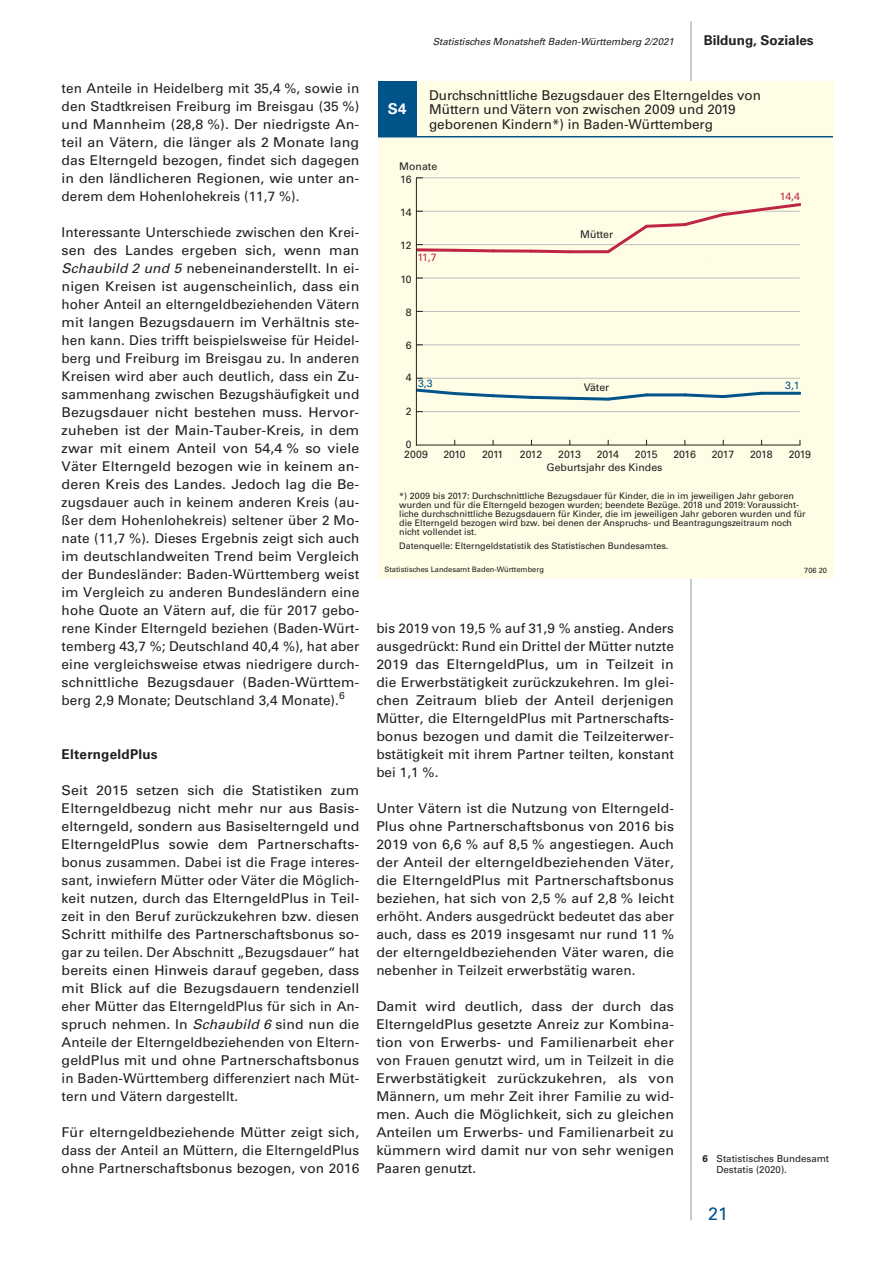
<style>
.page{position:relative;width:893px;height:1263px;background:#fff}
.page>*{position:absolute;margin:0;border:0;box-sizing:border-box;transform-origin:0 0}
.t1{font:18px "Univers";color:#01548a}
.t2{font:700 15px "Univers";color:#fff}
.t3{font:13.5px/18px "Univers";letter-spacing:.005em;color:#231f20;text-align:justify}
.t4{font:13.5px/18px "Univers";letter-spacing:.005em;color:#231f20;text-align:justify;scale:1.05 1}
.t5{font:700 13.5px "Univers";letter-spacing:.005em;color:#231f20}
.t6{font:10.5px "Univers";color:#231f20}
.t7{font:10.5px "Univers";color:#bf2645}
.t8{font:10.5px "Univers";color:#01548a}
.t9{font:italic 9.75px "Univers";color:#231f20}
.t10{font:9.75px/11.7px "Univers";color:#231f20}
.t11{font:9px/9px "Univers";color:#231f20}
.t12{font:7.5px "Univers";color:#231f20}
.s1{font-style:italic}
.s2{font-weight:700}
</style>
<div class="page">
<hr style="left:691px;top:21px;width:1px;height:1199px;background:#939598">
<div style="left:378px;top:81px;width:455px;height:498px;background:#fffde5"></div>
<div style="left:378px;top:81px;width:38px;height:56px;background:#01548a"></div>
<hr style="left:416px;top:411px;width:384px;height:1px;background:#bcbdc0">
<hr style="left:416px;top:378px;width:384px;height:1px;background:#bcbdc0">
<hr style="left:416px;top:345px;width:384px;height:1px;background:#bcbdc0">
<hr style="left:416px;top:311px;width:384px;height:1px;background:#bcbdc0">
<hr style="left:416px;top:278px;width:384px;height:1px;background:#bcbdc0">
<hr style="left:416px;top:244px;width:384px;height:1px;background:#bcbdc0">
<hr style="left:416px;top:211px;width:384px;height:1px;background:#bcbdc0">
<hr style="left:416px;top:178px;width:384px;height:1px;background:#bcbdc0">
<svg style="left:575px;top:253px;width:27px;height:1px"></svg>
<svg style="left:417px;top:248px;width:33px;height:4px"></svg>
<svg style="left:450px;top:248px;width:43px;height:5px"></svg>
<svg style="left:493px;top:249px;width:34px;height:4px"></svg>
<svg style="left:527px;top:249px;width:48px;height:5px"></svg>
<hr style="left:570px;top:250px;width:38px;height:3px;background:#bf2645">
<svg style="left:602px;top:203px;width:198px;height:51px"></svg>
<hr style="left:646px;top:393px;width:39px;height:4px;background:#8fb2bd">
<svg style="left:767px;top:391px;width:33px;height:1px"></svg>
<svg style="left:417px;top:388px;width:230px;height:13px"></svg>
<hr style="left:646px;top:393px;width:39px;height:3px;background:#01548a">
<svg style="left:680px;top:391px;width:87px;height:8px"></svg>
<hr style="left:762px;top:392px;width:38px;height:3px;background:#01548a">
<hr style="left:378px;top:136px;width:455px;height:1px;background:#01548a">
<hr style="left:416px;top:445px;width:384px;height:1px;background:#231f20">
<hr style="left:416px;top:178px;width:1px;height:267px;background:#231f20">
<p class="t3" style="left:62px;top:79px;width:299px">ten Anteile in Heidelberg mit 35,4 %, sowie in den Stadtkreisen Freiburg im Breisgau (35 %) und Mannheim (28,8 %). Der niedrigste An‑ teil an Vätern, die länger als 2 Monate lang das Elterngeld bezogen, findet sich dagegen in den ländlicheren Regionen, wie unter an‑ derem dem Hohenlohekreis (11,7 %).</p>
<p class="t3" style="left:62px;top:223px;width:299px">Interessante Unterschiede zwischen den Krei‑ sen des Landes ergeben sich, wenn man <span class="s1">Schaubild 2 und 5</span> nebeneinanderstellt. In ei‑ nigen Kreisen ist augenscheinlich, dass ein hoher Anteil an elterngeldbeziehenden Vätern mit langen Bezugsdauern im Verhältnis ste‑ hen kann. Dies trifft beispielsweise für Heidel‑ berg und Freiburg im Breisgau zu. In anderen Kreisen wird aber auch deutlich, dass ein Zu‑ sammenhang zwischen Bezugshäufigkeit und Bezugsdauer nicht bestehen muss. Hervor‑ zuheben ist der Main-Tauber-Kreis, in dem zwar mit einem Anteil von 54,4 % so viele Väter Elterngeld bezogen wie in keinem an‑ deren Kreis des Landes. Jedoch lag die Be‑ zugsdauer auch in keinem anderen Kreis (au‑ ßer dem Hohenlohekreis) seltener über 2 Mo‑ nate (11,7 %). Dieses Ergebnis zeigt sich auch im deutschlandweiten Trend beim Vergleich der Bundesländer: Baden-Württemberg weist im Vergleich zu anderen Bundesländern eine hohe Quote an Vätern auf, die für 2017 gebo‑ rene Kinder Elterngeld beziehen (Baden-Würt‑ temberg 43,7 %; Deutschland 40,4 %), hat aber eine vergleichsweise etwas niedrigere durch‑ schnittliche Bezugsdauer (Baden-Württem‑ berg 2,9 Monate; Deutschland 3,4 Monate).<sup>6</sup></p>
<p class="t5" style="left:62px;top:746px;width:98px">ElterngeldPlus</p>
<p class="t4" style="left:62px;top:781px;width:285px">Seit 2015 setzen sich die Statistiken zum Elterngeldbezug nicht mehr nur aus Basis‑ elterngeld, sondern aus Basiselterngeld und ElterngeldPlus sowie dem Partnerschafts‑ bonus zusammen. Dabei ist die Frage interes‑ sant, inwiefern Mütter oder Väter die Möglich‑ keit nutzen, durch das ElterngeldPlus in Teil‑ zeit in den Beruf zurückzukehren bzw. diesen Schritt mithilfe des Partnerschaftsbonus so‑ gar zu teilen. Der Abschnitt „Bezugsdauer“ hat bereits einen Hinweis darauf gegeben, dass mit Blick auf die Bezugsdauern tendenziell eher Mütter das ElterngeldPlus für sich in An‑ spruch nehmen. In <span class="s1">Schaubild 6</span> sind nun die Anteile der Elterngeldbeziehenden von Eltern‑ geldPlus mit und ohne Partnerschaftsbonus in Baden-Württemberg differenziert nach Müt‑ tern und Vätern dargestellt.</p>
<p class="t4" style="left:62px;top:1123px;width:285px">Für elterngeldbeziehende Mütter zeigt sich, dass der Anteil an Müttern, die ElterngeldPlus ohne Partnerschaftsbonus bezogen, von 2016</p>
<p class="t2" style="left:388px;top:100px;width:20px">S4</p>
<p class="t9" style="left:433px;top:35px;width:243px">Statistisches Monatsheft Baden-Württemberg 2/2021</p>
<p class="t5" style="left:704px;top:32px;width:111px">Bildung, Soziales</p>
<p class="t3" style="left:429px;top:88px;width:333px;line-height:14.2px;text-align:left">Durchschnittliche Bezugsdauer des Elterngeldes von<br>Müttern und Vätern von zwischen 2009 und 2019 geborenen Kindern*) in Baden-Württemberg</p>
<p class="t6" style="left:399px;top:160px;width:39px">Monate</p>
<p class="t6" style="left:400px;top:173px;width:13px">16</p>
<p class="t6" style="left:400px;top:206px;width:13px">14</p>
<p class="t6" style="left:400px;top:240px;width:13px">12</p>
<p class="t7" style="left:418px;top:251px;width:21px">11,7</p>
<p class="t6" style="left:400px;top:273px;width:13px">10</p>
<p class="t6" style="left:406px;top:306px;width:7px">8</p>
<p class="t6" style="left:406px;top:339px;width:7px">6</p>
<p class="t6" style="left:406px;top:371px;width:7px">4</p>
<p class="t8" style="left:418px;top:377px;width:16px">3,3</p>
<p class="t6" style="left:406px;top:405px;width:7px">2</p>
<p class="t6" style="left:580px;top:228px;width:34px">Mütter</p>
<p class="t6" style="left:584px;top:381px;width:27px">Väter</p>
<p class="t7" style="left:780px;top:190px;width:22px">14,4</p>
<p class="t8" style="left:785px;top:379px;width:16px">3,1</p>
<p class="t6" style="left:406px;top:438px;width:7px">0</p>
<p class="t6" style="left:404px;top:448px;width:25px">2009</p>
<p class="t6" style="left:443px;top:448px;width:24px">2010</p>
<p class="t6" style="left:482px;top:448px;width:23px">2011</p>
<p class="t6" style="left:520px;top:448px;width:24px">2012</p>
<p class="t6" style="left:558px;top:448px;width:24px">2013</p>
<p class="t6" style="left:597px;top:448px;width:24px">2014</p>
<p class="t6" style="left:635px;top:448px;width:24px">2015</p>
<p class="t6" style="left:673px;top:448px;width:24px">2016</p>
<p class="t6" style="left:712px;top:448px;width:24px">2017</p>
<p class="t6" style="left:750px;top:448px;width:24px">2018</p>
<p class="t6" style="left:789px;top:448px;width:24px">2019</p>
<p class="t6" style="left:547px;top:461px;width:117px">Geburtsjahr des Kindes</p>
<p class="t11" style="left:399px;top:492px;width:408px">*) 2009 bis 2017: Durchschnittliche Bezugsdauer für Kinder, die in im jeweiligen Jahr geboren wurden und für die Elterngeld bezogen wurden; beendete Bezüge. 2018 und 2019: Voraussicht&shy;liche durchschnittliche Bezugsdauern für Kinder, die im jeweiligen Jahr geboren wurden und für die Elterngeld bezogen wird bzw. bei denen der Anspruchs- und Beantragungszeitraum noch nicht vollendet ist.</p>
<p class="t11" style="left:399px;top:541px;width:271px">Datenquelle: Elterngeldstatistik des Statistischen Bundesamtes.</p>
<p class="t12" style="left:384px;top:565px;width:161px">Statistisches Landesamt Baden-Württemberg</p>
<p class="t12" style="left:804px;top:565px;width:24px">706 20</p>
<p class="t3" style="left:376px;top:619px;width:299px">bis 2019 von 19,5 % auf 31,9 % anstieg. Anders ausgedrückt: Rund ein Drittel der Mütter nutzte 2019 das ElterngeldPlus, um in Teilzeit in die Erwerbstätigkeit zurückzukehren. Im glei‑ chen Zeitraum blieb der Anteil derjenigen Mütter, die ElterngeldPlus mit Partnerschafts‑ bonus bezogen und damit die Teilzeiterwer‑ bstätigkeit mit ihrem Partner teilten, konstant bei 1,1 %.</p>
<p class="t3" style="left:376px;top:799px;width:299px">Unter Vätern ist die Nutzung von Elterngeld‑ Plus ohne Partnerschaftsbonus von 2016 bis 2019 von 6,6 % auf 8,5 % angestiegen. Auch der Anteil der elterngeldbeziehenden Väter, die ElterngeldPlus mit Partnerschaftsbonus beziehen, hat sich von 2,5 % auf 2,8 % leicht erhöht. Anders ausgedrückt bedeutet das aber auch, dass es 2019 insgesamt nur rund 11 % der elterngeldbeziehenden Väter waren, die nebenher in Teilzeit erwerbstätig waren.</p>
<p class="t4" style="left:376px;top:997px;width:285px">Damit wird deutlich, dass der durch das ElterngeldPlus gesetzte Anreiz zur Kombina‑ tion von Erwerbs- und Familienarbeit eher von Frauen genutzt wird, um in Teilzeit in die Erwerbstätigkeit zurückzukehren, als von Männern, um mehr Zeit ihrer Familie zu wid‑ men. Auch die Möglichkeit, sich zu gleichen Anteilen um Erwerbs- und Familienarbeit zu kümmern wird damit nur von sehr wenigen Paaren genutzt.</p>
<p class="t10" style="left:716px;top:1152px;width:114px;text-indent:-14px"><span class="s2">6</span> Statistisches Bundesamt<br>Destatis (2020).</p>
<h1 class="t1" style="left:708px;top:1203px;width:22px">21</h1>
</div>
